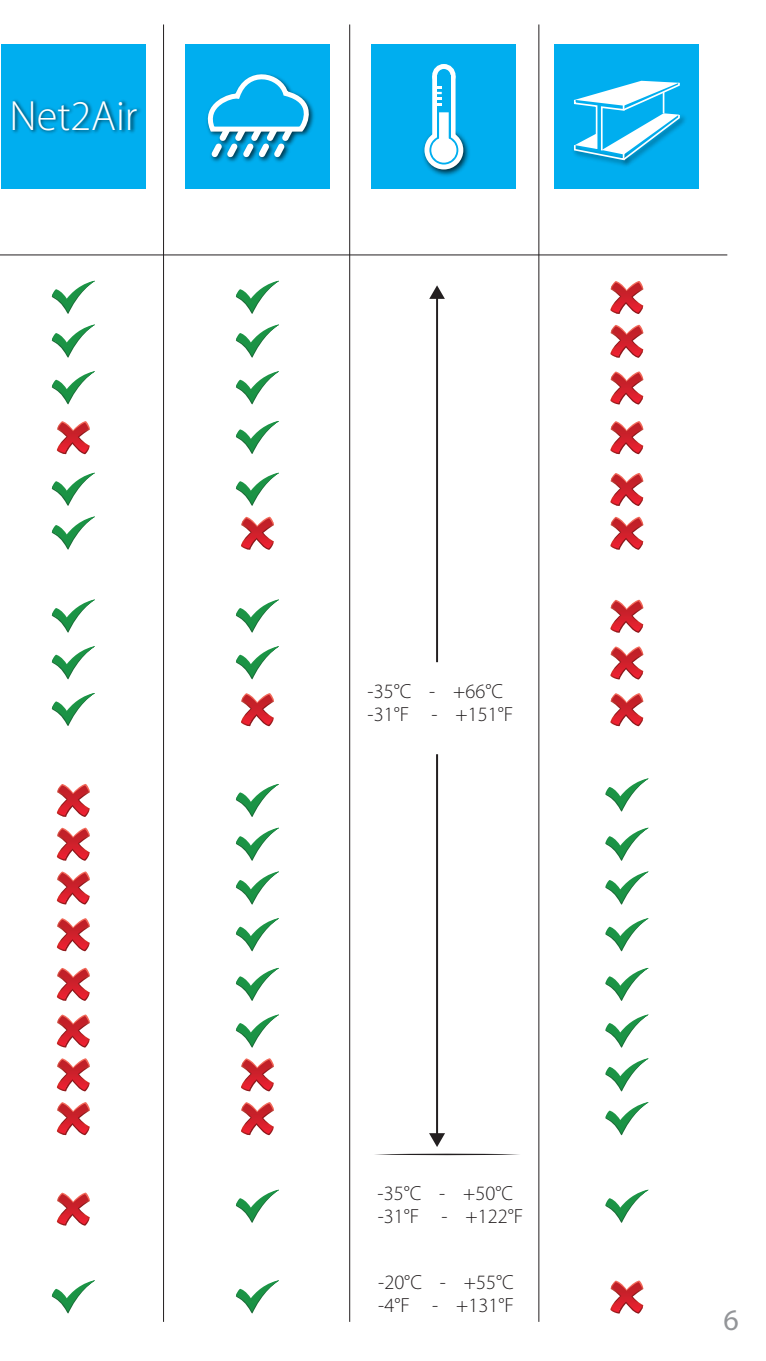
<style>
.page{position:relative;width:766px;height:1361px;background:#fff}
.page>*{position:absolute;margin:0;border:0;box-sizing:border-box;transform-origin:0 0}
.t1{font:300 42.6px "Myriad Pro";color:#fff}
.t2{font:30px "Myriad Pro";color:#939598}
.t3{font:300 20.4px/23.1px "Myriad Pro";color:#231f20}
</style>
<div class="page">
<hr style="left:0;top:254px;width:727px;height:1px;background:#231f20">
<hr style="left:163px;top:24px;width:1px;height:1298px;background:#231f20">
<hr style="left:349px;top:24px;width:1px;height:1298px;background:#231f20">
<hr style="left:538px;top:24px;width:1px;height:1298px;background:#231f20">
<div style="left:1px;top:45px;width:145px;height:144px;background:#00aeef"></div>
<img style="left:12px;top:100px;width:129px;height:34px">
<svg style="left:610px;top:281px;width:33px;height:33px"></svg>
<svg style="left:610px;top:325px;width:33px;height:33px"></svg>
<svg style="left:610px;top:371px;width:33px;height:34px"></svg>
<svg style="left:610px;top:1280px;width:33px;height:33px"></svg>
<svg style="left:610px;top:473px;width:33px;height:33px"></svg>
<svg style="left:610px;top:600px;width:33px;height:33px"></svg>
<svg style="left:610px;top:646px;width:33px;height:33px"></svg>
<svg style="left:610px;top:517px;width:33px;height:33px"></svg>
<svg style="left:610px;top:693px;width:33px;height:33px"></svg>
<svg style="left:610px;top:421px;width:33px;height:33px"></svg>
<div style="left:554px;top:45px;width:145px;height:144px;background:#00aeef"></div>
<img style="left:608px;top:162px;width:10px;height:3px">
<img style="left:618px;top:115px;width:67px;height:51px">
<svg style="left:573px;top:81px;width:107px;height:81px"></svg>
<div style="left:185px;top:45px;width:145px;height:144px;background:#00aeef"></div>
<img style="left:211px;top:158px;width:75px;height:4px">
<svg style="left:207px;top:74px;width:107px;height:84px"></svg>
<div style="left:371px;top:45px;width:145px;height:144px;background:#00aeef"></div>
<div style="left:432px;top:64px;width:23px;height:23px;border:5px solid #fff;border-radius:50%"></div>
<img style="left:423px;top:126px;width:46px;height:50px">
<svg style="left:427px;top:133px;width:33px;height:34px"></svg>
<div style="left:424px;top:131px;width:39px;height:38px;border:5px solid #fff;border-radius:50%"></div>
<div style="left:432px;top:76px;width:5px;height:60px;background:#fff"></div>
<div style="left:450px;top:76px;width:5px;height:60px;background:#fff"></div>
<div style="left:437px;top:76px;width:13px;height:66px;background:#00aeef"></div>
<div style="left:433px;top:140px;width:21px;height:20px;background:#fff;border-radius:50%"></div>
<div style="left:431px;top:137px;width:25px;height:26px;border:5px solid #fff;border-radius:50%"></div>
<div style="left:439px;top:112px;width:9px;height:38px;background:#fff"></div>
<svg style="left:437px;top:86px;width:4px;height:20px"></svg>
<hr style="left:436px;top:754px;width:2px;height:381px;background:#231f20">
<svg style="left:429px;top:1133px;width:16px;height:14px"></svg>
<svg style="left:605px;top:778px;width:43px;height:34px"></svg>
<svg style="left:605px;top:828px;width:43px;height:33px"></svg>
<svg style="left:605px;top:871px;width:43px;height:34px"></svg>
<svg style="left:605px;top:918px;width:43px;height:34px"></svg>
<svg style="left:605px;top:968px;width:43px;height:33px"></svg>
<svg style="left:605px;top:1014px;width:43px;height:34px"></svg>
<svg style="left:52px;top:281px;width:43px;height:33px"></svg>
<svg style="left:52px;top:325px;width:43px;height:33px"></svg>
<svg style="left:52px;top:371px;width:43px;height:34px"></svg>
<svg style="left:52px;top:1280px;width:43px;height:34px"></svg>
<svg style="left:52px;top:473px;width:43px;height:33px"></svg>
<svg style="left:52px;top:599px;width:43px;height:34px"></svg>
<svg style="left:52px;top:646px;width:43px;height:34px"></svg>
<svg style="left:52px;top:516px;width:43px;height:34px"></svg>
<svg style="left:52px;top:693px;width:43px;height:33px"></svg>
<svg style="left:57px;top:784px;width:33px;height:33px"></svg>
<svg style="left:57px;top:827px;width:33px;height:34px"></svg>
<svg style="left:57px;top:421px;width:33px;height:33px"></svg>
<svg style="left:57px;top:871px;width:33px;height:33px"></svg>
<svg style="left:57px;top:918px;width:33px;height:33px"></svg>
<svg style="left:57px;top:968px;width:33px;height:33px"></svg>
<svg style="left:57px;top:1014px;width:33px;height:33px"></svg>
<svg style="left:57px;top:1058px;width:33px;height:33px"></svg>
<svg style="left:57px;top:1102px;width:33px;height:33px"></svg>
<svg style="left:57px;top:1192px;width:33px;height:33px"></svg>
<svg style="left:236px;top:281px;width:43px;height:33px"></svg>
<svg style="left:236px;top:325px;width:43px;height:33px"></svg>
<svg style="left:236px;top:371px;width:43px;height:34px"></svg>
<svg style="left:236px;top:1280px;width:43px;height:34px"></svg>
<svg style="left:236px;top:473px;width:43px;height:33px"></svg>
<svg style="left:236px;top:599px;width:43px;height:34px"></svg>
<svg style="left:236px;top:646px;width:43px;height:34px"></svg>
<svg style="left:241px;top:517px;width:33px;height:33px"></svg>
<svg style="left:241px;top:693px;width:33px;height:33px"></svg>
<svg style="left:236px;top:421px;width:43px;height:33px"></svg>
<svg style="left:236px;top:784px;width:43px;height:33px"></svg>
<svg style="left:236px;top:828px;width:43px;height:33px"></svg>
<svg style="left:236px;top:871px;width:43px;height:34px"></svg>
<svg style="left:236px;top:918px;width:43px;height:34px"></svg>
<svg style="left:236px;top:968px;width:43px;height:33px"></svg>
<svg style="left:236px;top:1014px;width:43px;height:34px"></svg>
<svg style="left:236px;top:1189px;width:43px;height:34px"></svg>
<svg style="left:241px;top:1058px;width:33px;height:33px"></svg>
<svg style="left:241px;top:1102px;width:33px;height:33px"></svg>
<svg style="left:605px;top:1058px;width:43px;height:34px"></svg>
<svg style="left:605px;top:1102px;width:43px;height:33px"></svg>
<svg style="left:605px;top:1189px;width:43px;height:34px"></svg>
<hr style="left:436px;top:297px;width:2px;height:365px;background:#231f20">
<svg style="left:429px;top:285px;width:16px;height:14px"></svg>
<svg style="left:375px;top:1153px;width:145px;height:2px"></svg>
<h1 class="t1" style="left:10px;top:90px;width:129px">Net2Air</h1>
<p class="t3" style="left:367px;top:679px;width:147px">-35°C - +66°C -31°F - +151°F</p>
<p class="t3" style="left:377px;top:1181px;width:147px">-35°C - +50°C -31°F - +122°F</p>
<p class="t3" style="left:378px;top:1270px;width:137px">-20°C - +55°C -4°F - +131°F</p>
<h2 class="t2" style="left:723px;top:1301px;width:17px">6</h2>
</div>
